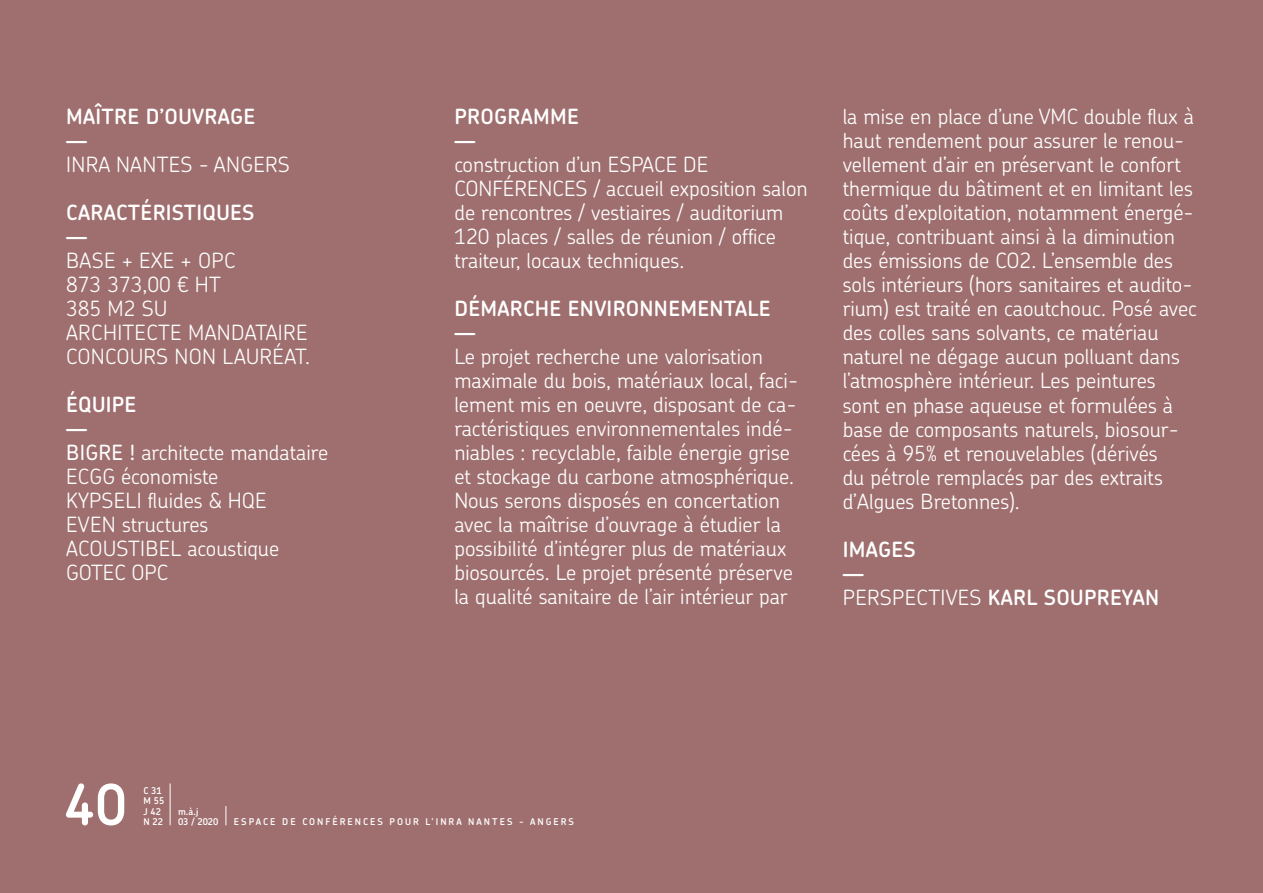
<style>
.page{position:relative;width:1263px;height:893px;background:#9f6f6f}
.page>*{position:absolute;margin:0;border:0;box-sizing:border-box;transform-origin:0 0}
.t1{font:600 56.25px "Chevin Std";color:#fff}
.t2{font:300 21px/24px "Chevin Std";color:#fff}
.t3{font:600 21px/24px "Chevin Std";letter-spacing:.015em;color:#fff}
.t4{font:600 9.3px/10.4px "Chevin Std";letter-spacing:.215em;color:#fff}
.s1{font-weight:600}
.s2{font-weight:500}
.s3{font-weight:300}
</style>
<div class="page">
<hr style="left:170px;top:784px;width:1px;height:41px;background:#fff">
<svg style="left:225px;top:806px;width:1px;height:19px"></svg>
<p class="t3" style="left:66px;top:104px;width:191px">MAÎTRE D’OUVRAGE —</p>
<p class="t2" style="left:66px;top:152px;width:225px">INRA NANTES - ANGERS</p>
<p class="t3" style="left:66px;top:200px;width:190px">CARACTÉRISTIQUES —</p>
<p class="t2" style="left:66px;top:248px;width:245px">BASE + EXE + OPC<br>873 373,00 € HT<br>385 M2 SU<br>ARCHITECTE MANDATAIRE<br>CONCOURS NON LAURÉAT.</p>
<p class="t2" style="left:66px;top:392px;width:264px"><span class="s1">ÉQUIPE<br>—<br></span><span class="s2">BIGRE !</span> architecte mandataire<br>ECGG économiste<br>KYPSELI fluides &amp; HQE<br>EVEN structures<br>ACOUSTIBEL acoustique<br>GOTEC OPC</p>
<p class="t3" style="left:454px;top:104px;width:126px">PROGRAMME —</p>
<p class="t2" style="left:454px;top:152px;width:355px">construction d’un ESPACE DE CONFÉRENCES / accueil exposition salon de rencontres / vestiaires / auditorium 120 places / salles de réunion / office traiteur, locaux techniques.</p>
<p class="t3" style="left:454px;top:296px;width:318px">DÉMARCHE ENVIRONNEMENTALE —</p>
<p class="t2" style="left:454px;top:344px;width:345px">Le projet recherche une valorisation maximale du bois, matériaux local, faci&shy;lement mis en oeuvre, disposant de ca&shy;ractéristiques environnementales indé&shy;niables : recyclable, faible énergie grise et stockage du carbone atmosphérique.<br>Nous serons disposés en concertation avec la maîtrise d’ouvrage à étudier la possibilité d’intégrer plus de matériaux biosourcés. Le projet présenté préserve la qualité sanitaire de l’air intérieur par</p>
<p class="t2" style="left:843px;top:104px;width:356px">la mise en place d’une VMC double flux à haut rendement pour assurer le renou&shy;vellement d’air en préservant le confort thermique du bâtiment et en limitant les coûts d’exploitation, notamment énergé&shy;tique, contribuant ainsi à la diminution des émissions de CO2. L’ensemble des sols intérieurs (hors sanitaires et audito&shy;rium) est traité en caoutchouc. Posé avec des colles sans solvants, ce matériau naturel ne dégage aucun polluant dans l’atmosphère intérieur. Les peintures sont en phase aqueuse et formulées à base de composants naturels, biosour&shy;cées à 95% et renouvelables (dérivés<br>du pétrole remplacés par des extraits d’Algues Bretonnes).</p>
<p class="t3" style="left:843px;top:536px;width:318px">IMAGES<br>—<br><span class="s3">PERSPECTIVES</span> KARL SOUPREYAN</p>
<h1 class="t1" style="left:64px;top:767px;width:64px">40</h1>
<p class="t4" style="left:144px;top:785px;width:22px">C 31<br>M 55<br>J 42<br>N 22</p>
<p class="t4" style="left:178px;top:806px;width:22px">m.à.j</p>
<p class="t4" style="left:178px;top:816px;width:42px">03 / 2020</p>
<p class="t4" style="left:234px;top:816px;width:341px">ESPACE DE CONFÉRENCES POUR L’INRA NANTES - ANGERS</p>
</div>
